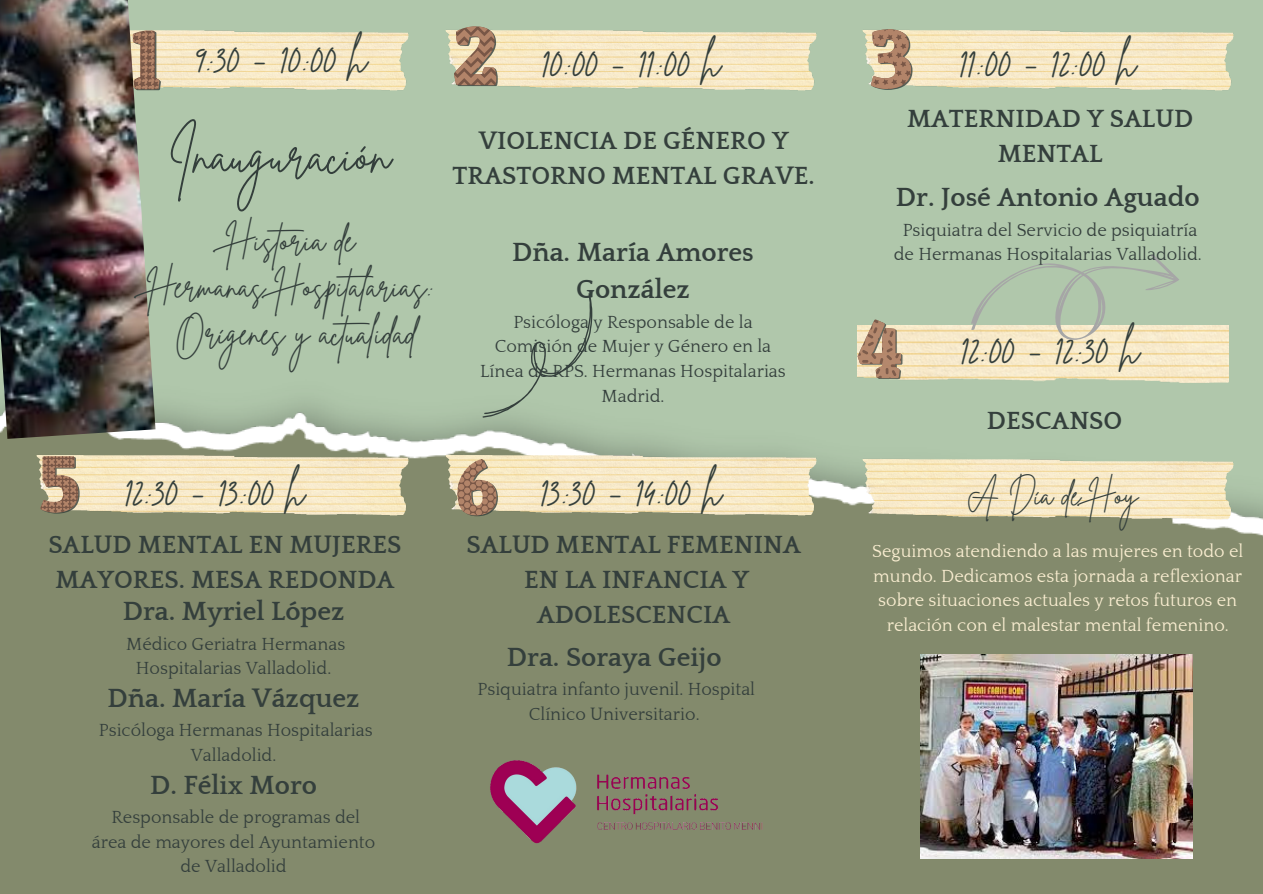
<style>
.page{position:relative;width:1263px;height:894px;background:#fff}
.page>*{position:absolute;margin:0;border:0;box-sizing:border-box;transform-origin:0 0}
.t1{font:51px "Brittany Signature";color:#343f3c}
.t2{font:42px "Brittany Signature";color:#343f3c}
.t3{font:33px "Brittany Signature";color:#343f3c}
.t4{font:30px "Brittany Signature";color:#343f3c}
.t5{font:700 27px/37px "Quattrocento";color:#343f3c;text-align:center}
.t6{font:700 25.5px/34.8px "Quattrocento";color:#343f3c;text-align:center}
.t7{font:18px/24.8px "Quattrocento";color:#343f3c;text-align:center}
.t8{font:18px/24.8px "Quattrocento";color:#faeed1;text-align:center}
</style>
<div class="page">
<div style="left:0;top:0;width:1263px;height:893px;background:#b0c7ab"></div>
<img style="left:0;top:402px;width:1263px;height:491px">
<img style="left:862px;top:458px;width:371px;height:61px">
<img style="left:156px;top:30px;width:252px;height:60px">
<img style="left:0;top:0;width:156px;height:439px">
<img style="left:446px;top:30px;width:371px;height:60px">
<svg style="left:482px;top:293px;width:110px;height:124px"></svg>
<svg style="left:133px;top:31px;width:28px;height:59px;background:#ad9077"></svg>
<svg style="left:454px;top:26px;width:44px;height:60px;background:#b2957a"></svg>
<img style="left:446px;top:455px;width:371px;height:60px">
<img style="left:862px;top:30px;width:371px;height:60px">
<svg style="left:871px;top:29px;width:41px;height:61px;background:#ba9d81"></svg>
<img style="left:37px;top:455px;width:371px;height:60px">
<svg style="left:457px;top:458px;width:41px;height:58px;background:#b89c7f"></svg>
<svg style="left:40px;top:456px;width:40px;height:57px;background:#ad9177"></svg>
<img style="left:857px;top:326px;width:372px;height:57px">
<svg style="left:858px;top:319px;width:44px;height:60px;background:#bba185"></svg>
<img style="left:920px;top:654px;width:272px;height:204px">
<svg style="left:971px;top:255px;width:208px;height:89px"></svg>
<img style="left:482px;top:753px;width:293px;height:97px">
<p class="t2" style="left:196px;top:31px;width:173px">9:30 - 10:00 h</p>
<p class="t2" style="left:542px;top:35px;width:180px">10:00 - 11:00 h</p>
<p class="t2" style="left:959px;top:35px;width:178px">11:00 - 12:00 h</p>
<p class="t1" style="left:168px;top:122px;width:224px">Inauguración</p>
<p class="t3" style="left:227px;top:219px;width:130px">Historia de</p>
<p class="t3" style="left:148px;top:265px;width:288px">Hermanas Hospitalarias:</p>
<p class="t3" style="left:175px;top:311px;width:243px">Orígenes y actualidad</p>
<p class="t6" style="left:452px;top:124px;width:364px">VIOLENCIA DE GÉNERO Y<br>TRASTORNO MENTAL GRAVE.</p>
<p class="t5" style="left:512px;top:235px;width:243px">Dña. María Amores<br>González</p>
<p class="t7" style="left:480px;top:310px;width:307px">Psicóloga y Responsable de la<br>Comisión de Mujer y Género en la<br>Línea de RPS. Hermanas Hospitalarias<br>Madrid.</p>
<p class="t2" style="left:125px;top:463px;width:182px">12:30 - 13:00 h</p>
<p class="t2" style="left:541px;top:463px;width:183px">13:30 - 14:00 h</p>
<p class="t6" style="left:48px;top:528px;width:355px;text-align:left">SALUD MENTAL EN MUJERES<br>MAYORES. MESA REDONDA</p>
<p class="t5" style="left:123px;top:593px;width:223px">Dra. Myriel López</p>
<p class="t7" style="left:126px;top:631px;width:221px">Médico Geriatra Hermanas<br>Hospitalarias Valladolid.</p>
<p class="t5" style="left:107px;top:680px;width:254px">Dña. María Vázquez</p>
<p class="t7" style="left:99px;top:718px;width:275px">Psicóloga Hermanas Hospitalarias<br>Valladolid.</p>
<p class="t5" style="left:150px;top:767px;width:169px">D. Félix Moro</p>
<p class="t7" style="left:92px;top:805px;width:285px">Responsable de programas del área de mayores del Ayuntamiento de Valladolid</p>
<p class="t6" style="left:466px;top:528px;width:336px">SALUD MENTAL FEMENINA</p>
<p class="t6" style="left:524px;top:563px;width:227px">EN LA INFANCIA Y<br>ADOLESCENCIA</p>
<p class="t5" style="left:507px;top:639px;width:216px">Dra. Soraya Geijo</p>
<p class="t7" style="left:478px;top:677px;width:279px">Psiquiatra infanto juvenil. Hospital<br>Clínico Universitario.</p>
<p class="t6" style="left:907px;top:102px;width:288px">MATERNIDAD Y SALUD<br>MENTAL</p>
<p class="t5" style="left:896px;top:180px;width:305px">Dr. José Antonio Aguado</p>
<p class="t7" style="left:894px;top:218px;width:309px">Psiquiatra del Servicio de psiquiatría de Hermanas Hospitalarias Valladolid.</p>
<p class="t2" style="left:961px;top:322px;width:180px">12:00 - 12:30 h</p>
<p class="t6" style="left:987px;top:404px;width:137px">DESCANSO</p>
<p class="t4" style="left:967px;top:475px;width:173px">A Día de Hoy</p>
<p class="t8" style="left:872px;top:539px;width:373px">Seguimos atendiendo a las mujeres en todo el mundo. Dedicamos esta jornada a reflexionar sobre situaciones actuales y retos futuros en relación con el malestar mental femenino.</p>
</div>
